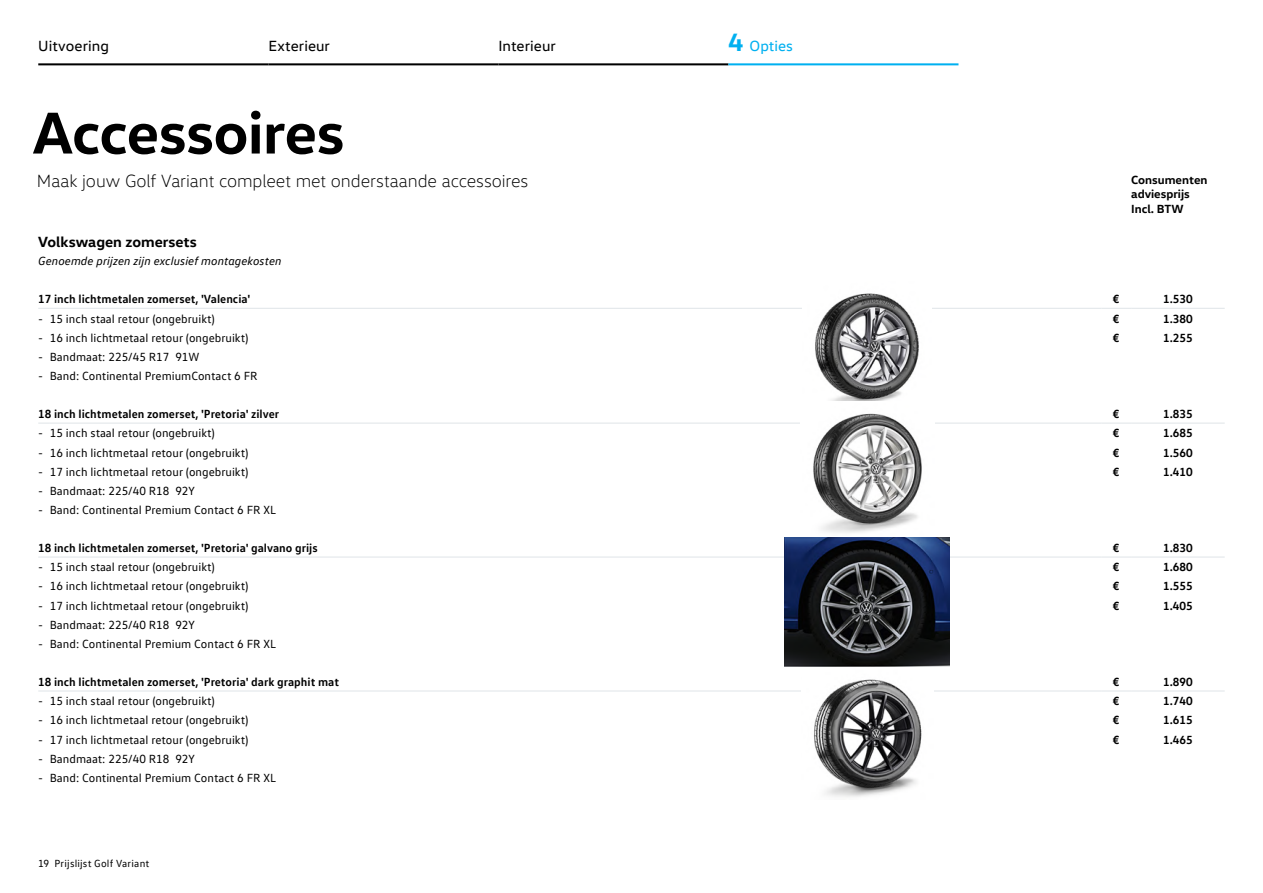
<style>
.page{position:relative;width:1263px;height:893px;background:#fff}
.page>*{position:absolute;margin:0;border:0;box-sizing:border-box;transform-origin:0 0}
.t1{font:700 60px "VW Head";letter-spacing:-.01em;color:#000}
.t2{font:300 18px "VW Head";letter-spacing:-.005em;color:#000}
.t3{font:15px "VW Head";letter-spacing:.005em;color:#000}
.t4{font:700 15px "VW Head";color:#000}
.t5{font:15px "VW Head";letter-spacing:.005em;color:#00b0f0}
.t6{font:12px "VW Text";color:#000}
.t7{font:700 12px "VW Text";color:#000}
.t8{font:italic 12px "VW Text";color:#000}
.t9{font:700 12px/14.4px "VW Head";color:#000}
.t10{font:10.5px "VW Text";letter-spacing:.015em;color:#000}
.s1{font-weight:700;font-size:25.5px}
</style>
<div class="page">
<svg style="left:38px;top:308px;width:12px;height:1px"></svg>
<hr style="left:50px;top:308px;width:1051px;height:1px;background:#dfe4e8">
<hr style="left:1101px;top:308px;width:30px;height:1px;background:#dfe4e8">
<hr style="left:1131px;top:308px;width:94px;height:1px;background:#dfe4e8">
<svg style="left:38px;top:423px;width:12px;height:1px"></svg>
<hr style="left:50px;top:423px;width:1051px;height:1px;background:#dfe4e8">
<hr style="left:1101px;top:423px;width:30px;height:1px;background:#dfe4e8">
<hr style="left:1131px;top:423px;width:94px;height:1px;background:#dfe4e8">
<svg style="left:38px;top:557px;width:12px;height:1px"></svg>
<hr style="left:50px;top:557px;width:1051px;height:1px;background:#dfe4e8">
<hr style="left:1101px;top:557px;width:30px;height:1px;background:#dfe4e8">
<hr style="left:1131px;top:557px;width:94px;height:1px;background:#dfe4e8">
<svg style="left:38px;top:691px;width:12px;height:1px"></svg>
<hr style="left:50px;top:691px;width:1051px;height:1px;background:#dfe4e8">
<hr style="left:1101px;top:691px;width:30px;height:1px;background:#dfe4e8">
<hr style="left:1131px;top:691px;width:94px;height:1px;background:#dfe4e8">
<img style="left:785px;top:538px;width:165px;height:128px">
<img style="left:801px;top:679px;width:132px;height:118px">
<img style="left:803px;top:293px;width:129px;height:108px">
<img style="left:800px;top:413px;width:134px;height:120px">
<hr style="left:38px;top:63px;width:230px;height:2px;background:#000">
<hr style="left:268px;top:63px;width:230px;height:2px;background:#000">
<hr style="left:498px;top:63px;width:230px;height:2px;background:#000">
<hr style="left:728px;top:63px;width:230px;height:2px;background:#00b0f0">
<p class="t3" style="left:38px;top:36px;width:72px">Uitvoering</p>
<p class="t3" style="left:268px;top:36px;width:63px">Exterieur</p>
<p class="t3" style="left:498px;top:36px;width:59px">Interieur</p>
<p class="t5" style="left:728px;top:36px;width:66px"><span class="s1">4</span> Opties</p>
<h1 class="t1" style="left:33px;top:94px;width:313px">Accessoires</h1>
<h2 class="t2" style="left:37px;top:170px;width:493px">Maak jouw Golf Variant compleet met onderstaande accessoires</h2>
<p class="t9" style="left:1131px;top:172px;width:78px">Consumenten adviesprijs<br>Incl. BTW</p>
<p class="t4" style="left:38px;top:232px;width:160px">Volkswagen zomersets</p>
<p class="t8" style="left:38px;top:254px;width:245px">Genoemde prijzen zijn exclusief montagekosten</p>
<p class="t7" style="left:38px;top:291px;width:214px">17 inch lichtmetalen zomerset, 'Valencia'</p>
<p class="t7" style="left:1113px;top:291px;width:8px">€</p>
<p class="t7" style="left:1163px;top:291px;width:31px">1.530</p>
<p class="t6" style="left:38px;top:311px;width:178px">- 15 inch staal retour (ongebruikt)</p>
<p class="t7" style="left:1113px;top:311px;width:8px">€</p>
<p class="t7" style="left:1163px;top:311px;width:31px">1.380</p>
<p class="t6" style="left:38px;top:330px;width:212px">- 16 inch lichtmetaal retour (ongebruikt)</p>
<p class="t7" style="left:1113px;top:330px;width:8px">€</p>
<p class="t7" style="left:1163px;top:330px;width:31px">1.255</p>
<p class="t6" style="left:38px;top:349px;width:163px">- Bandmaat: 225/45 R17 91W</p>
<p class="t6" style="left:38px;top:368px;width:221px">- Band: Continental PremiumContact 6 FR</p>
<p class="t7" style="left:38px;top:406px;width:242px">18 inch lichtmetalen zomerset, 'Pretoria' zilver</p>
<p class="t7" style="left:1113px;top:406px;width:8px">€</p>
<p class="t7" style="left:1163px;top:406px;width:31px">1.835</p>
<p class="t6" style="left:38px;top:426px;width:178px">- 15 inch staal retour (ongebruikt)</p>
<p class="t7" style="left:1113px;top:425px;width:8px">€</p>
<p class="t7" style="left:1163px;top:425px;width:31px">1.685</p>
<p class="t6" style="left:38px;top:445px;width:212px">- 16 inch lichtmetaal retour (ongebruikt)</p>
<p class="t7" style="left:1113px;top:445px;width:8px">€</p>
<p class="t7" style="left:1163px;top:445px;width:31px">1.560</p>
<p class="t6" style="left:38px;top:464px;width:212px">- 17 inch lichtmetaal retour (ongebruikt)</p>
<p class="t7" style="left:1113px;top:464px;width:8px">€</p>
<p class="t7" style="left:1163px;top:464px;width:31px">1.410</p>
<p class="t6" style="left:38px;top:483px;width:158px">- Bandmaat: 225/40 R18 92Y</p>
<p class="t6" style="left:38px;top:502px;width:239px">- Band: Continental Premium Contact 6 FR XL</p>
<p class="t7" style="left:38px;top:540px;width:281px">18 inch lichtmetalen zomerset, 'Pretoria' galvano grijs</p>
<p class="t7" style="left:1113px;top:540px;width:8px">€</p>
<p class="t7" style="left:1163px;top:540px;width:31px">1.830</p>
<p class="t6" style="left:38px;top:560px;width:178px">- 15 inch staal retour (ongebruikt)</p>
<p class="t7" style="left:1113px;top:559px;width:8px">€</p>
<p class="t7" style="left:1163px;top:559px;width:31px">1.680</p>
<p class="t6" style="left:38px;top:579px;width:212px">- 16 inch lichtmetaal retour (ongebruikt)</p>
<p class="t7" style="left:1113px;top:578px;width:8px">€</p>
<p class="t7" style="left:1163px;top:578px;width:31px">1.555</p>
<p class="t6" style="left:38px;top:598px;width:212px">- 17 inch lichtmetaal retour (ongebruikt)</p>
<p class="t7" style="left:1113px;top:598px;width:8px">€</p>
<p class="t7" style="left:1163px;top:598px;width:31px">1.405</p>
<p class="t6" style="left:38px;top:617px;width:158px">- Bandmaat: 225/40 R18 92Y</p>
<p class="t6" style="left:38px;top:636px;width:239px">- Band: Continental Premium Contact 6 FR XL</p>
<p class="t7" style="left:38px;top:674px;width:302px">18 inch lichtmetalen zomerset, 'Pretoria' dark graphit mat</p>
<p class="t7" style="left:1113px;top:674px;width:8px">€</p>
<p class="t7" style="left:1163px;top:674px;width:31px">1.890</p>
<p class="t6" style="left:38px;top:694px;width:178px">- 15 inch staal retour (ongebruikt)</p>
<p class="t7" style="left:1113px;top:693px;width:8px">€</p>
<p class="t7" style="left:1163px;top:693px;width:31px">1.740</p>
<p class="t6" style="left:38px;top:713px;width:212px">- 16 inch lichtmetaal retour (ongebruikt)</p>
<p class="t7" style="left:1113px;top:712px;width:8px">€</p>
<p class="t7" style="left:1163px;top:712px;width:31px">1.615</p>
<p class="t6" style="left:38px;top:732px;width:212px">- 17 inch lichtmetaal retour (ongebruikt)</p>
<p class="t7" style="left:1113px;top:731px;width:8px">€</p>
<p class="t7" style="left:1163px;top:731px;width:31px">1.465</p>
<p class="t6" style="left:38px;top:751px;width:158px">- Bandmaat: 225/40 R18 92Y</p>
<p class="t6" style="left:38px;top:770px;width:239px">- Band: Continental Premium Contact 6 FR XL</p>
<p class="t10" style="left:38px;top:857px;width:113px">19 Prijslijst Golf Variant</p>
</div>
